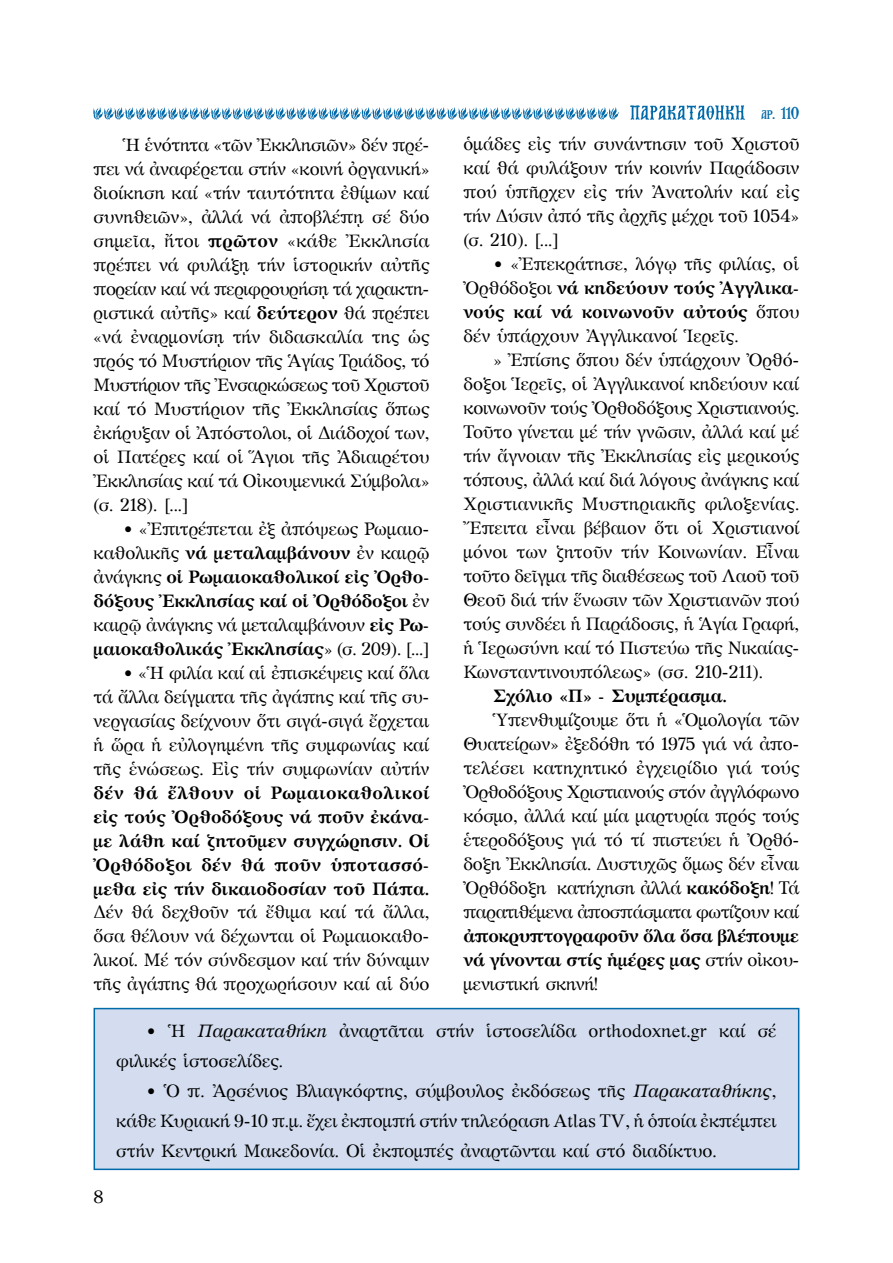
<style>
.page{position:relative;width:893px;height:1263px;background:#fff}
.page>*{position:absolute;margin:0;border:0;box-sizing:border-box;transform-origin:0 0}
.t1{font:18px/24px "GFS Artemisia";color:#000;text-align:justify}
.t2{font:700 18px/24px "GFS Artemisia";letter-spacing:-.01em;color:#000;text-align:justify}
.t3{font:16.5px "DA Athos Hel Lat P";color:#0069a9}
.s1{font-size:12px}
.s2{font-weight:700}
.s3{font-weight:400}
.s4{font-style:italic}
</style>
<div class="page">
<img style="left:94px;top:106px;width:650px;height:13px">
<div style="left:94px;top:1008px;width:705px;height:161px;background:#d3ddef"></div>
<div style="left:94px;top:1008px;width:705px;height:162px;border:2px solid #0069a9"></div>
<p class="t3" style="left:761px;top:104px;width:40px"><span class="s1">AP</span>. 110</p>
<p class="t1" style="left:463px;top:131px;width:338px">ὁμάδες εἰς τήν συνάντησιν τοῦ Χριστοῦ καί θά φυλάξουν τήν κοινήν Παράδοσιν πού ὑπῆρχεν εἰς τήν Ἀνατολήν καί εἰς τήν ∆ύσιν ἀπό τῆς ἀρχῆς μέχρι τοῦ 1054» (σ. 210). [...]</p>
<p class="t1" style="left:463px;top:251px;width:337px;text-indent:30px">• «Ἐπεκράτησε, λόγῳ τῆς φιλίας, οἱ Ὀρθόδοξοι <span class="s2">νά κηδεύουν τούς Ἀγγλικα&shy;νούς καί νά κοινωνοῦν αὐτούς</span> ὅπου δέν ὑπάρχουν Ἀγγλικανοί Ἱερεῖς.</p>
<p class="t1" style="left:463px;top:347px;width:338px;text-indent:30px">» Ἐπίσης ὅπου δέν ὑπάρχουν Ὀρθό&shy;δοξοι Ἱερεῖς, οἱ Ἀγγλικανοί κηδεύουν καί κοινωνοῦν τούς Ὀρθοδόξους Χριστιανούς.<br>Τοῦτο γίνεται μέ τήν γνῶσιν, ἀλλά καί μέ τήν ἄγνοιαν τῆς Ἐκκλησίας εἰς μερικούς τόπους, ἀλλά καί διά λόγους ἀνάγκης καί Χριστιανικῆς Μυστηριακῆς φιλοξενίας.<br>Ἔπειτα εἶναι βέβαιον ὅτι οἱ Χριστιανοί μόνοι των ζητοῦν τήν Κοινωνίαν. Εἶναι τοῦτο δεῖγμα τῆς διαθέσεως τοῦ Λαοῦ τοῦ Θεοῦ διά τήν ἕνωσιν τῶν Χριστιανῶν πού τούς συνδέει ἡ Παράδοσις, ἡ Ἁγία Γραφή, ἡ Ἱερωσύνη καί τό Πιστεύω τῆς Νικαίας-Κωνσταντινουπόλεως» (σσ. 210-211).</p>
<p class="t2" style="left:493px;top:682px;width:235px">Σχόλιο «Π» - Συμπέρασμα.</p>
<p class="t1" style="left:463px;top:707px;width:338px;text-indent:30px">Ὑπενθυμίζουμε ὅτι ἡ «Ὁμολογία τῶν Θυατείρων» ἐξεδόθη τό 1975 γιά νά ἀπο&shy;τελέσει κατηχητικό ἐγχειρίδιο γιά τούς Ὀρθοδόξους Χριστιανούς στόν ἀγγλόφωνο κόσμο, ἀλλά καί μία μαρτυρία πρός τούς ἑτεροδόξους γιά τό τί πιστεύει ἡ Ὀρθό&shy;δοξη Ἐκκλησία. Δυστυχῶς ὅμως δέν εἶναι Ὀρθόδοξη κατήχηση ἀλλά <span class="s2">κακόδοξη</span>! Τά παρατιθέμενα ἀποσπάσματα φωτίζουν καί</p>
<p class="t2" style="left:463px;top:922px;width:337px">ἀποκρυπτογραφοῦν ὅλα ὅσα βλέπουμε νά γίνονται στίς ἡμέρες μας <span class="s3">στήν οἰκου&shy;μενιστική σκηνή!</span></p>
<p class="t1" style="left:116px;top:1015px;width:662px;line-height:30px;text-indent:30px">• Ἡ <span class="s4">Παρακαταθήκη</span> ἀναρτᾶται στήν ἱστοσελίδα orthodoxnet.gr καί σέ φιλικές ἱστοσελίδες.</p>
<p class="t1" style="left:116px;top:1075px;width:662px;line-height:30px;text-indent:30px">• Ὁ π. Ἀρσένιος Βλιαγκόφτης, σύμβουλος ἐκδόσεως τῆς <span class="s4">Παρακαταθήκης</span>, κάθε Κυριακή 9-10 π.μ. ἔχει ἐκπομπή στήν τηλεόραση Atlas TV, ἡ ὁποία ἐκπέμπει στήν Κεντρική Μακεδονία. Οἱ ἐκπομπές ἀναρτῶνται καί στό διαδίκτυο.</p>
<p class="t1" style="left:94px;top:132px;width:338px;text-indent:30px">Ἡ ἑνότητα «τῶν Ἐκκλησιῶν» δέν πρέ&shy;πει νά ἀναφέρεται στήν «κοινή ὀργανική» διοίκηση καί «τήν ταυτότητα ἐθίμων καί συνηθειῶν», ἀλλά νά ἀποβλέπῃ σέ δύο σημεῖα, ἤτοι <span class="s2">πρῶτον</span> «κάθε Ἐκκλησία πρέπει νά φυλάξῃ τήν ἱστορικήν αὐτῆς πορείαν καί νά περιφρουρήσῃ τά χαρακτη&shy;ριστικά αὐτῆς» καί <span class="s2">δεύτερον</span> θά πρέπει «νά ἐναρμονίσῃ τήν διδασκαλία της ὡς πρός τό Μυστήριον τῆς Ἁγίας Τριάδος, τό Μυστήριον τῆς Ἐνσαρκώσεως τοῦ Χριστοῦ καί τό Μυστήριον τῆς Ἐκκλησίας ὅπως ἐκήρυξαν οἱ Ἀπόστολοι, οἱ ∆ιάδοχοί των, οἱ Πατέρες καί οἱ Ἅγιοι τῆς Ἀδιαιρέτου Ἐκκλησίας καί τά Οἰκουμενικά Σύμβολα» (σ. 218). [...]</p>
<p class="t2" style="left:94px;top:515px;width:338px;text-indent:30px"><span class="s3">• «Ἐπιτρέπεται ἐξ ἀπόψεως Ρωμαιο&shy;καθολικῆς</span> νά μεταλαμβάνουν <span class="s3">ἐν καιρῷ ἀνάγκης</span> οἱ Ρωμαιοκαθολικοί εἰς Ὀρθο&shy;δόξους Ἐκκλησίας καί οἱ Ὀρθόδοξοι <span class="s3">ἐν καιρῷ ἀνάγκης νά μεταλαμβάνουν</span> εἰς Ρω&shy;μαιοκαθολικάς Ἐκκλησίας<span class="s3">» (σ. 209). [...]</span></p>
<p class="t1" style="left:94px;top:659px;width:338px;text-indent:30px">• «Ἡ φιλία καί αἱ ἐπισκέψεις καί ὅλα τά ἄλλα δείγματα τῆς ἀγάπης καί τῆς συ&shy;νεργασίας δείχνουν ὅτι σιγά-σιγά ἔρχεται ἡ ὥρα ἡ εὐλογημένη τῆς συμφωνίας καί τῆς ἑνώσεως. Εἰς τήν συμφωνίαν αὐτήν</p>
<p class="t2" style="left:94px;top:779px;width:337px">δέν θά ἔλθουν οἱ Ρωμαιοκαθολικοί εἰς τούς Ὀρθοδόξους νά ποῦν ἐκάνα&shy;με λάθη καί ζητοῦμεν συγχώρησιν. Οἱ Ὀρθόδοξοι δέν θά ποῦν ὑποτασσό&shy;μεθα εἰς τήν δικαιοδοσίαν τοῦ Πάπα.</p>
<p class="t1" style="left:94px;top:899px;width:338px">∆έν θά δεχθοῦν τά ἔθιμα καί τά ἄλλα, ὅσα θέλουν νά δέχωνται οἱ Ρωμαιοκαθο&shy;λικοί. Μέ τόν σύνδεσμον καί τήν δύναμιν τῆς ἀγάπης θά προχωρήσουν καί αἱ δύο</p>
<p class="t1" style="left:94px;top:1184px;width:11px">8</p>
</div>
